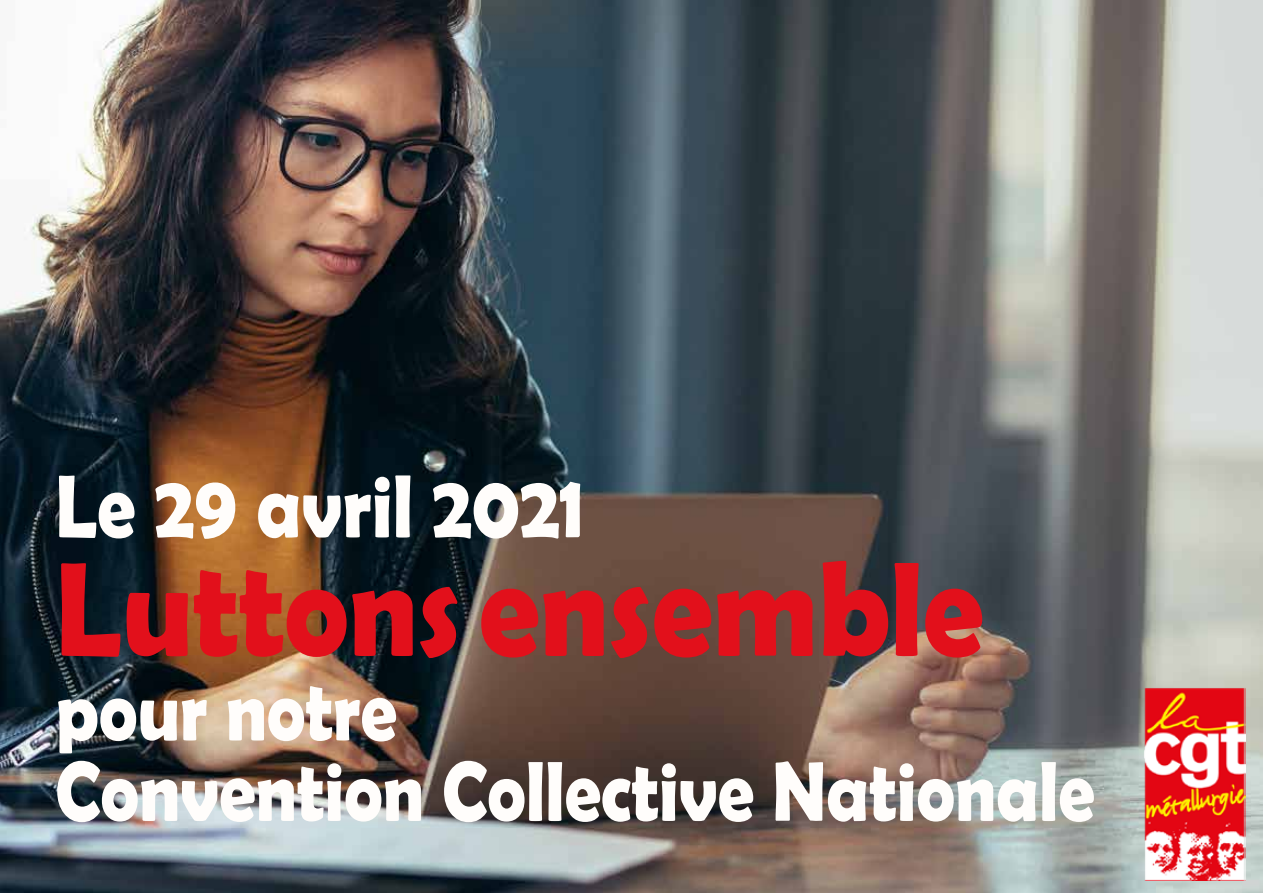
<style>
.page{position:relative;width:1263px;height:893px;background:#fff}
.page>*{position:absolute;margin:0;border:0;box-sizing:border-box;transform-origin:0 0}
.t1{font:700 135px "Berlin Sans FB Demi";color:#e2101b;scale:.9 1}
.t2{font:700 90px "Berlin Sans FB Demi";color:#fffdfb;scale:.85 1}
.t3{font:700 85.5px/80.4px "Berlin Sans FB Demi";color:#fffdfb;scale:.85 1}
</style>
<div class="page">
<img style="left:0;top:0;width:1263px;height:893px">
<img style="left:1144px;top:688px;width:101px;height:192px">
<p class="t2" style="left:55px;top:454px;width:624px">Le 29 avril 2021</p>
<h1 class="t1" style="left:55px;top:531px;width:1033px">Luttons ensemble</h1>
<p class="t3" style="left:55px;top:669px;width:1224px">pour notre<br>Convention Collective Nationale</p>
</div>
